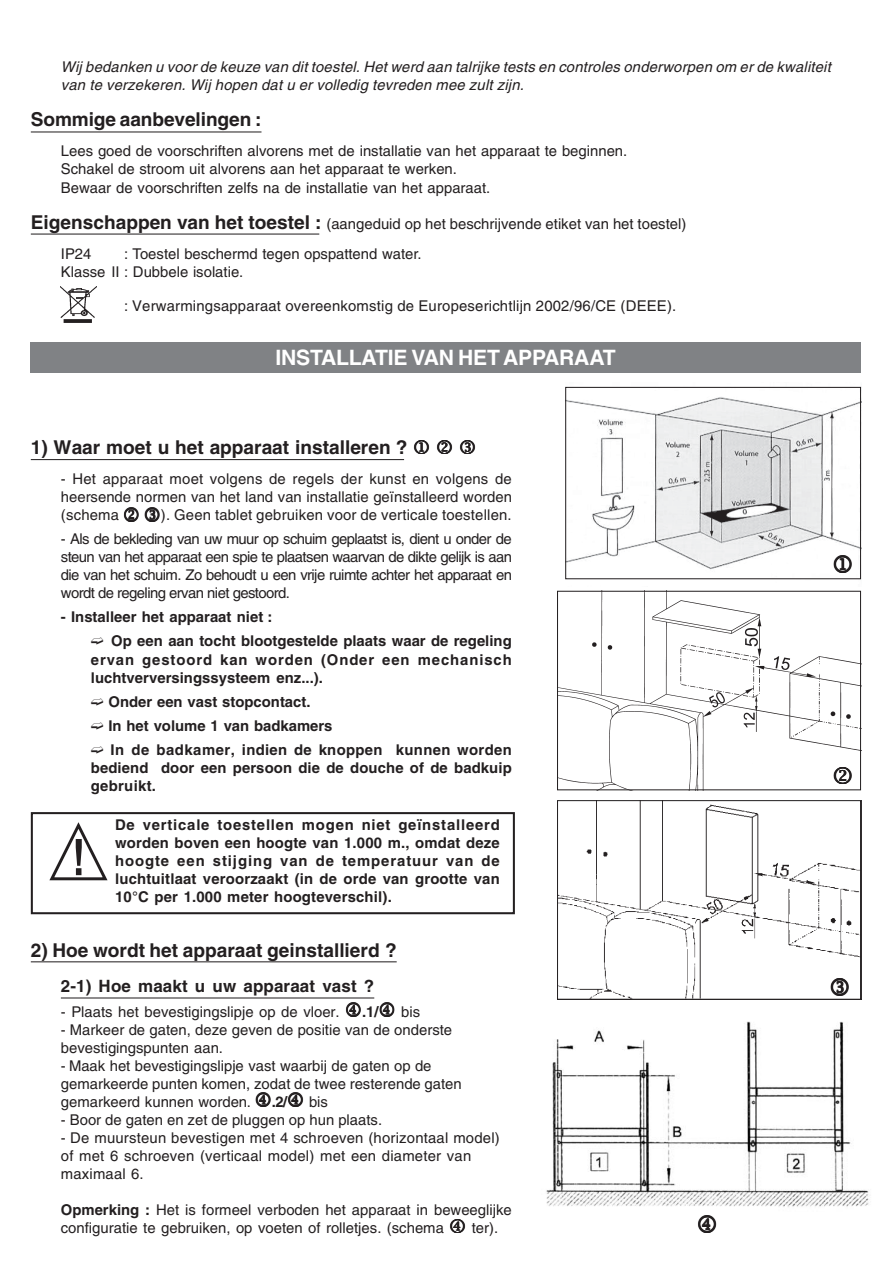
<style>
.page{position:relative;width:893px;height:1263px;background:#fff}
.page>*{position:absolute;margin:0;border:0;box-sizing:border-box;transform-origin:0 0}
.t1{font:700 21.15px "Helvetica";letter-spacing:-.01em;color:#fff}
.t2{font:700 19.05px "Helvetica";color:#231f20}
.t3{font:700 16.95px "Helvetica";letter-spacing:.005em;color:#231f20}
.t4{font:14.85px/18px "Helvetica";color:#231f20}
.t5{font:700 14.85px/18px "Helvetica";letter-spacing:.005em;color:#231f20}
.t6{font:italic 14.85px/18px "Helvetica";letter-spacing:.01em;color:#231f20}
.t7{font:700 14.85px/18px "Helvetica";letter-spacing:.06em;color:#231f20}
.s1{font-weight:700;font-size:19.05px}
.s2{font-weight:700}
</style>
<div class="page">
<hr style="left:31px;top:131px;width:230px;height:1px;background:#231f20">
<hr style="left:31px;top:234px;width:288px;height:1px;background:#231f20">
<img style="left:61px;top:286px;width:35px;height:37px">
<hr style="left:31px;top:459px;width:373px;height:1px;background:#231f20">
<div style="left:31px;top:343px;width:830px;height:30px;background:#808285"></div>
<hr style="left:31px;top:961px;width:366px;height:1px;background:#231f20">
<hr style="left:61px;top:997px;width:313px;height:2px;background:#231f20">
<img style="left:546px;top:1021px;width:323px;height:186px">
<img style="left:565px;top:386px;width:296px;height:194px">
<div style="left:565px;top:387px;width:296px;height:192px;border:1px solid #231f20"></div>
<img style="left:557px;top:591px;width:304px;height:199px">
<img style="left:559px;top:802px;width:300px;height:196px">
<div style="left:557px;top:800px;width:304px;height:200px;border:1px solid #231f20"></div>
<div style="left:31px;top:812px;width:484px;height:102px;border:2px solid #231f20"></div>
<svg style="left:49px;top:822px;width:59px;height:59px"></svg>
<svg style="left:835px;top:556px;width:17px;height:17px"></svg>
<svg style="left:835px;top:767px;width:17px;height:17px"></svg>
<svg style="left:832px;top:978px;width:17px;height:18px"></svg>
<p class="t6" style="left:61px;top:60px;width:774px">Wij bedanken u voor de keuze van dittoestel.Hetwerd aan talrijke tests en controles onderworpen om er de kwaliteit van te verzekeren. Wij hopen dat u er volledig tevreden mee zult zijn.</p>
<p class="t2" style="left:31px;top:113px;width:232px">Sommige aanbevelingen :</p>
<p class="t4" style="left:61px;top:144px;width:568px">Lees goed de voorschriften alvorens met de installatie van het apparaat te beginnen.<br>Schakel de stroom uit alvorens aan het apparaat te werken.<br>Bewaar de voorschriften zelfs na de installatie van het apparaat.</p>
<p class="t4" style="left:61px;top:210px;width:627px;line-height:30px;text-indent:-30px"><span class="s1">Eigenschappen van het toestel :</span> (aangeduid op het beschrijvende etiket van het toestel)<br>IP24</p>
<p class="t4" style="left:61px;top:246px;width:362px;text-indent:63px">: Toestel beschermd tegen opspattend water.<br>Klasse II : Dubbele isolatie.</p>
<p class="t4" style="left:124px;top:298px;width:554px">: Verwarmingsapparaat overeenkomstig de Europeserichtlijn 2002/96/CE (DEEE).</p>
<h1 class="t1" style="left:275px;top:350px;width:342px">INSTALLATIE VAN HET APPARAAT</h1>
<p class="t2" style="left:31px;top:440px;width:378px">1) Waar moet u het apparaat installeren ?</p>
<p class="t4" style="left:61px;top:471px;width:453px;text-align:justify">- Het apparaat moet volgens de regels der kunst en volgens de heersende normen van het land van installatie geïnstalleerd worden (schema</p>
<p class="t4" style="left:161px;top:507px;width:352px">). Geen tablet gebruiken voor de verticale toestellen.</p>
<p class="t4" style="left:61px;top:531px;width:453px;text-align:justify">- Als de bekleding van uw muur op schuim geplaatst is, dient u onder de steun van het apparaat een spie te plaatsen waarvan de dikte gelijk is aan die van het schuim. Zo behoudt u een vrije ruimte achter het apparaat en wordt de regeling ervan niet gestoord.</p>
<p class="t5" style="left:91px;top:606px;width:422px;line-height:24.2px;text-indent:-30px">- Installeer het apparaat niet :<br>➫ Op een aan tocht blootgestelde plaats waar de regeling</p>
<p class="t7" style="left:91px;top:652px;width:422px">ervan gestoord kan worden (Onder een mechanisch luchtverversingssysteem enz...).</p>
<p class="t5" style="left:91px;top:691px;width:422px;line-height:24px">➫ Onder een vast stopcontact.<br>➫ In het volume 1 van badkamers<br>➫ In de badkamer, indien de knoppen kunnen worden</p>
<p class="t5" style="left:91px;top:760px;width:422px">bediend door een persoon die de douche of de badkuip gebruikt.</p>
<p class="t5" style="left:115px;top:817px;width:386px;text-align:justify">De verticale toestellen mogen niet geïnstalleerd worden boven een hoogte van 1.000 m., omdat deze hoogte een stijging van de temperatuur van de luchtuitlaat veroorzaakt (in de orde van grootte van 10°C per 1.000 meter hoogteverschil).</p>
<p class="t2" style="left:31px;top:943px;width:367px">2) Hoe wordt het apparaat geinstallierd ?</p>
<p class="t3" style="left:61px;top:980px;width:315px">2-1) Hoe maakt u uw apparaat vast ?</p>
<p class="t4" style="left:61px;top:1004px;width:280px">- Plaats het bevestigingslipje op de vloer.</p>
<p class="t5" style="left:362px;top:1004px;width:18px">.1/</p>
<p class="t4" style="left:401px;top:1004px;width:21px">bis</p>
<p class="t4" style="left:61px;top:1022px;width:393px">- Markeer de gaten, deze geven de positie van de onderste bevestigingspunten aan.</p>
<p class="t4" style="left:61px;top:1058px;width:402px">- Maak het bevestigingslipje vast waarbij de gaten op de gemarkeerde punten komen, zodat de twee resterende gaten gemarkeerd kunnen worden.</p>
<p class="t5" style="left:272px;top:1094px;width:17px">.2/</p>
<p class="t4" style="left:309px;top:1094px;width:20px">bis</p>
<p class="t4" style="left:61px;top:1112px;width:323px">- Boor de gaten en zet de pluggen op hun plaats.</p>
<p class="t4" style="left:61px;top:1130px;width:440px">- De muursteun bevestigen met 4 schroeven (horizontaal model) of met 6 schroeven (verticaal model) met een diameter van maximaal 6.</p>
<p class="t4" style="left:61px;top:1202px;width:452px"><span class="s2">Opmerking :</span> Het is formeel verboden het apparaat in beweeglijke configuratie te gebruiken, op voeten of rolletjes. (schema</p>
<p class="t4" style="left:472px;top:1220px;width:28px">ter).</p>
</div>
